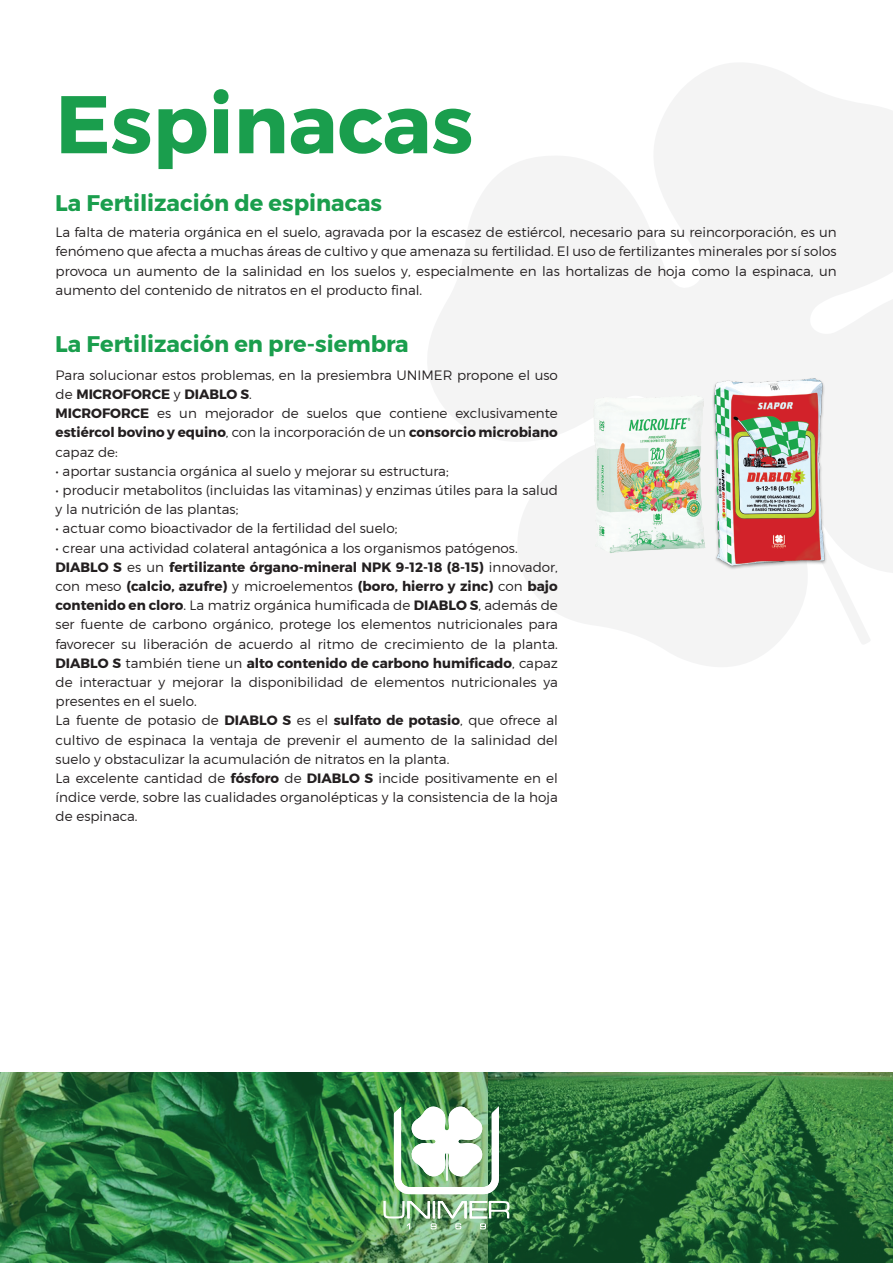
<style>
.page{position:relative;width:893px;height:1263px;background:#fff}
.page>*{position:absolute;margin:0;border:0;box-sizing:border-box;transform-origin:0 0}
.t1{font:700 81.6px "Montserrat";color:#1a9e4d}
.t2{font:700 22.5px "Montserrat";color:#1a9e4d}
.t3{font:300 13.5px/19.2px "Montserrat";color:#231f20}
.s1{font-weight:700}
</style>
<div class="page">
<svg style="left:428px;top:63px;width:465px;height:604px;fill:#f4f4f4"></svg>
<svg style="left:0;top:1072px;width:893px;height:191px;background:#2f763e"></svg>
<img style="left:394px;top:1106px;width:105px;height:88px">
<img style="left:383px;top:1201px;width:127px;height:28px">
<img style="left:707px;top:369px;width:126px;height:204px">
<img style="left:585px;top:377px;width:127px;height:203px">
<h1 class="t1" style="left:56px;top:74px;width:419px">Espinacas</h1>
<h2 class="t2" style="left:55px;top:189px;width:328px">La Fertilización de espinacas</h2>
<p class="t3" style="left:56px;top:223px;width:783px;text-align:justify">La falta de materia orgánica en el suelo, agravada por la escasez de estiércol, necesario para su reincorporación, es un fenómeno que afecta a muchas áreas de cultivo y que amenaza su fertilidad. El uso de fertilizantes minerales por sí solos provoca un aumento de la salinidad en los suelos y, especialmente en las hortalizas de hoja como la espinaca, un aumento del contenido de nitratos en el producto final.</p>
<h2 class="t2" style="left:55px;top:330px;width:355px">La Fertilización en pre-siembra</h2>
<p class="t3" style="left:56px;top:365px;width:504px">Para solucionar estos problemas, en la presiembra UNIMER propone el uso de <span class="s1">MICROFORCE</span> y <span class="s1">DIABLO S</span>.<br><span class="s1">MICROFORCE</span> es un mejorador de suelos que contiene exclusivamente <span class="s1">estiércol bovino y equino</span>, con la incorporación de un <span class="s1">consorcio microbiano </span>capaz de:</p>
<p class="t3" style="left:56px;top:461px;width:395px">• aportar sustancia orgánica al suelo y mejorar su estructura;</p>
<p class="t3" style="left:56px;top:480px;width:504px">• producir metabolitos (incluidas las vitaminas) y enzimas útiles para la salud y la nutrición de las plantas;</p>
<p class="t3" style="left:56px;top:519px;width:343px">• actuar como bioactivador de la fertilidad del suelo;</p>
<p class="t3" style="left:56px;top:538px;width:504px">• crear una actividad colateral antagónica a los organismos patógenos.<br><span class="s1">DIABLO S</span> es un <span class="s1">fertilizante órgano-mineral NPK 9-12-18 (8-15)</span> innovador, con meso <span class="s1">(calcio, azufre)</span> y microelementos <span class="s1">(boro, hierro y zinc)</span> con <span class="s1">bajo contenido en cloro</span>. La matriz orgánica humificada de <span class="s1">DIABLO S</span>, además de ser fuente de carbono orgánico, protege los elementos nutricionales para favorecer su liberación de acuerdo al ritmo de crecimiento de la planta.<br><span class="s1">DIABLO S</span> también tiene un <span class="s1">alto contenido de carbono humificado</span>, capaz de interactuar y mejorar la disponibilidad de elementos nutricionales ya presentes en el suelo.<br>La fuente de potasio de <span class="s1">DIABLO S</span> es el <span class="s1">sulfato de potasio</span>, que ofrece al cultivo de espinaca la ventaja de prevenir el aumento de la salinidad del suelo y obstaculizar la acumulación de nitratos en la planta.<br>La excelente cantidad de <span class="s1">fósforo</span> de <span class="s1">DIABLO S</span> incide positivamente en el índice verde, sobre las cualidades organolépticas y la consistencia de la hoja de espinaca.</p>
</div>
